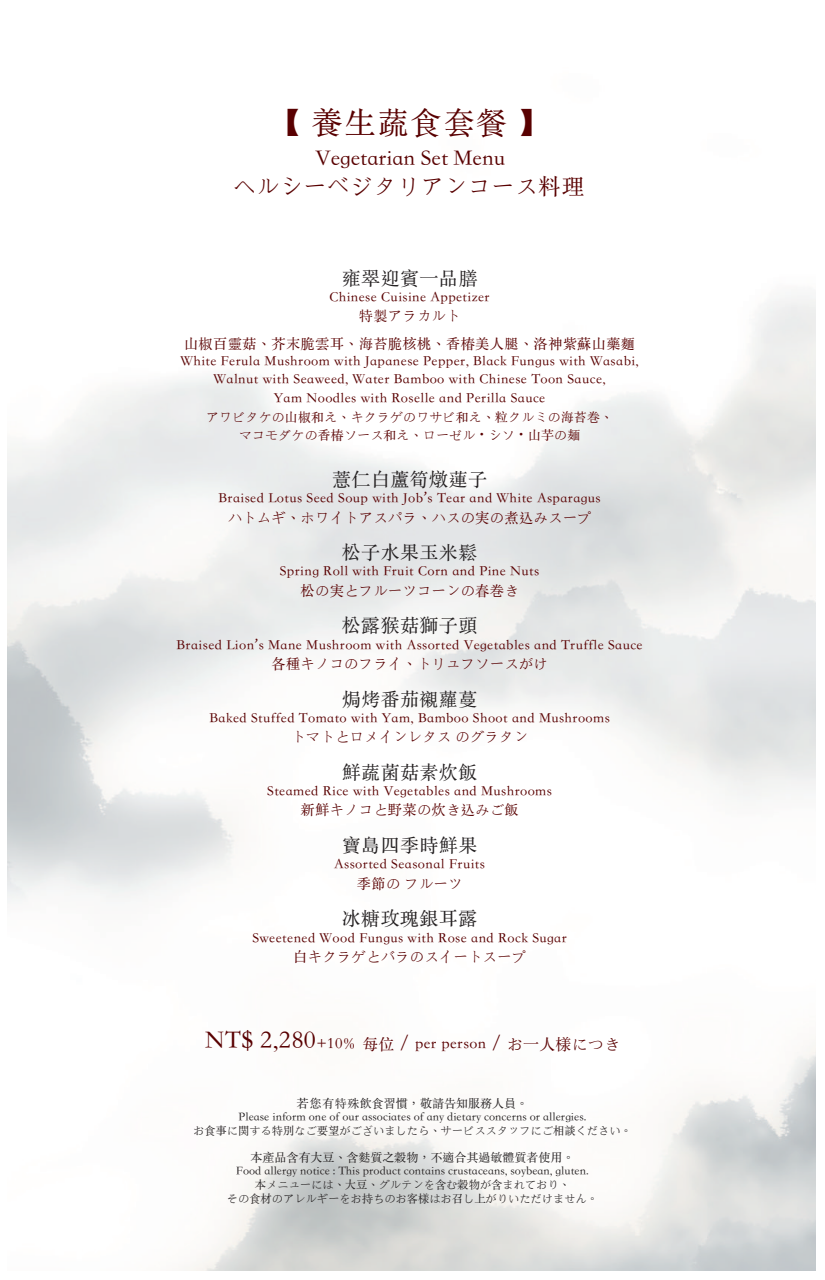
<style>
.page{position:relative;width:825px;height:1280px;background:#fff}
.page>*{position:absolute;margin:0;border:0;box-sizing:border-box;transform-origin:0 0}
.t1{font:31.35px "ST Songti TC Regular";letter-spacing:.05em;color:#590001}
.t2{font:22.35px/27px "ST Songti TC Regular";letter-spacing:.02em;color:#590001;text-align:center}
.t3{font:18.9px "ST Songti TC Regular";letter-spacing:.025em;color:#231f20}
.t4{font:15.75px "ST Songti TC Regular";letter-spacing:.025em;color:#590001}
.t5{font:14.25px/18.3px "ST Songti TC Regular";letter-spacing:.025em;color:#590001;text-align:center}
.t6{font:12.75px/18.3px "ST Songti TC Regular";letter-spacing:.025em;color:#590001;text-align:center}
.t7{font:12px/13.5px "ST Songti TC Regular";color:#231f20;text-align:center}
.t8{font:11.25px/13.5px "ST Songti TC Regular";color:#231f20;text-align:center}
.s1{font-family:"Koz Go Pr 6 N"}
.s2{font-size:25.2px}
.s3{font-size:18.9px}
</style>
<div class="page">
<h1 class="t1" style="left:269px;top:103px;width:282px">【 養生蔬食套餐 】</h1>
<h2 class="t2" style="left:233px;top:145px;width:353px">Vegetarian Set Menu<br>ヘルシーベジタリアンコース料理</h2>
<h3 class="t3" style="left:342px;top:266px;width:137px">雍翠迎賓一品膳</h3>
<p class="t5" style="left:329px;top:288px;width:162px">Chinese Cuisine Appetizer特製アラカルト</p>
<p class="t5" style="left:180px;top:333px;width:460px">山椒百靈菇︑芥末脆雲耳︑海苔脆核桃︑香椿美人腿︑洛神紫蘇山藥麵White Ferula Mushroom with Japanese Pepper, Black Fungus with Wasabi, Walnut with Seaweed, Water Bamboo with Chinese Toon Sauce,<br>Yam Noodles with Roselle and Perilla Sauce</p>
<p class="t6" style="left:206px;top:407px;width:408px">アワビタケの山椒和え︑キクラゲのワサビ和え︑粒クルミの海苔巻︑マコモダケの香椿ソース和え︑ローゼル<span class="s1">・</span>シソ<span class="s1">・</span>山芋の麺</p>
<h3 class="t3" style="left:332px;top:467px;width:156px">薏仁白蘆筍燉蓮子</h3>
<p class="t5" style="left:218px;top:489px;width:384px">Braised Lotus Seed Soup with Job’s Tear and White Asparagusハトムギ︑ホワイトアスパラ︑ハスの実の煮込みスープ</p>
<h3 class="t3" style="left:342px;top:540px;width:137px">松子水果玉米鬆</h3>
<p class="t5" style="left:280px;top:562px;width:261px">Spring Roll with Fruit Corn and Pine Nuts松の実とフルーツコーンの春巻き</p>
<h3 class="t3" style="left:342px;top:614px;width:137px">松露猴菇獅子頭</h3>
<p class="t5" style="left:176px;top:636px;width:468px">Braised Lion’s Mane Mushroom with Assorted Vegetables and Truffle Sauce各種キノコのフライ︑トリュフソースがけ</p>
<h3 class="t3" style="left:342px;top:687px;width:137px">焗烤番茄襯蘿蔓</h3>
<p class="t5" style="left:209px;top:709px;width:402px">Baked Stuffed Tomato with Yam, Bamboo Shoot and Mushroomsトマトとロメインレタス のグラタン</p>
<h3 class="t3" style="left:342px;top:760px;width:137px">鮮蔬菌菇素炊飯</h3>
<p class="t5" style="left:267px;top:782px;width:286px">Steamed Rice with Vegetables and Mushrooms新鮮キノコと野菜の炊き込みご飯</p>
<h3 class="t3" style="left:342px;top:833px;width:137px">寶島四季時鮮果</h3>
<p class="t5" style="left:334px;top:855px;width:152px">Assorted Seasonal Fruits季節の フルーツ</p>
<h3 class="t3" style="left:342px;top:907px;width:137px">冰糖玫瑰銀耳露</h3>
<p class="t5" style="left:252px;top:928px;width:316px">Sweetened Wood Fungus with Rose and Rock Sugar白キクラゲとバラのスイートスープ</p>
<p class="t4" style="left:205px;top:1035px;width:416px"><span class="s2">NT$ 2,280</span>+10% 每位 <span class="s3">/</span> per person <span class="s3">/</span> お一人様につき</p>
<p class="t7" style="left:239px;top:1096px;width:349px">若您有特殊飲食習慣，敬請告知服務人員︒<br>Please inform one of our associates of any dietary concerns or allergies.</p>
<p class="t8" style="left:193px;top:1124px;width:440px">お食事に関する特別なご要望がございましたら︑サービススタッフにご相談ください︒</p>
<p class="t7" style="left:236px;top:1150px;width:354px">本產品含有大豆︑含麩質之穀物，不適合其過敏體質者使用︒<br>Food allergy notice : This product contains crustaceans, soybean, gluten.</p>
<p class="t8" style="left:227px;top:1178px;width:373px">本メニューには︑大豆︑グルテンを含む穀物が含まれており︑<br>その食材のアレルギーをお持ちのお客様はお召し上がりいただけません︒</p>
</div>
